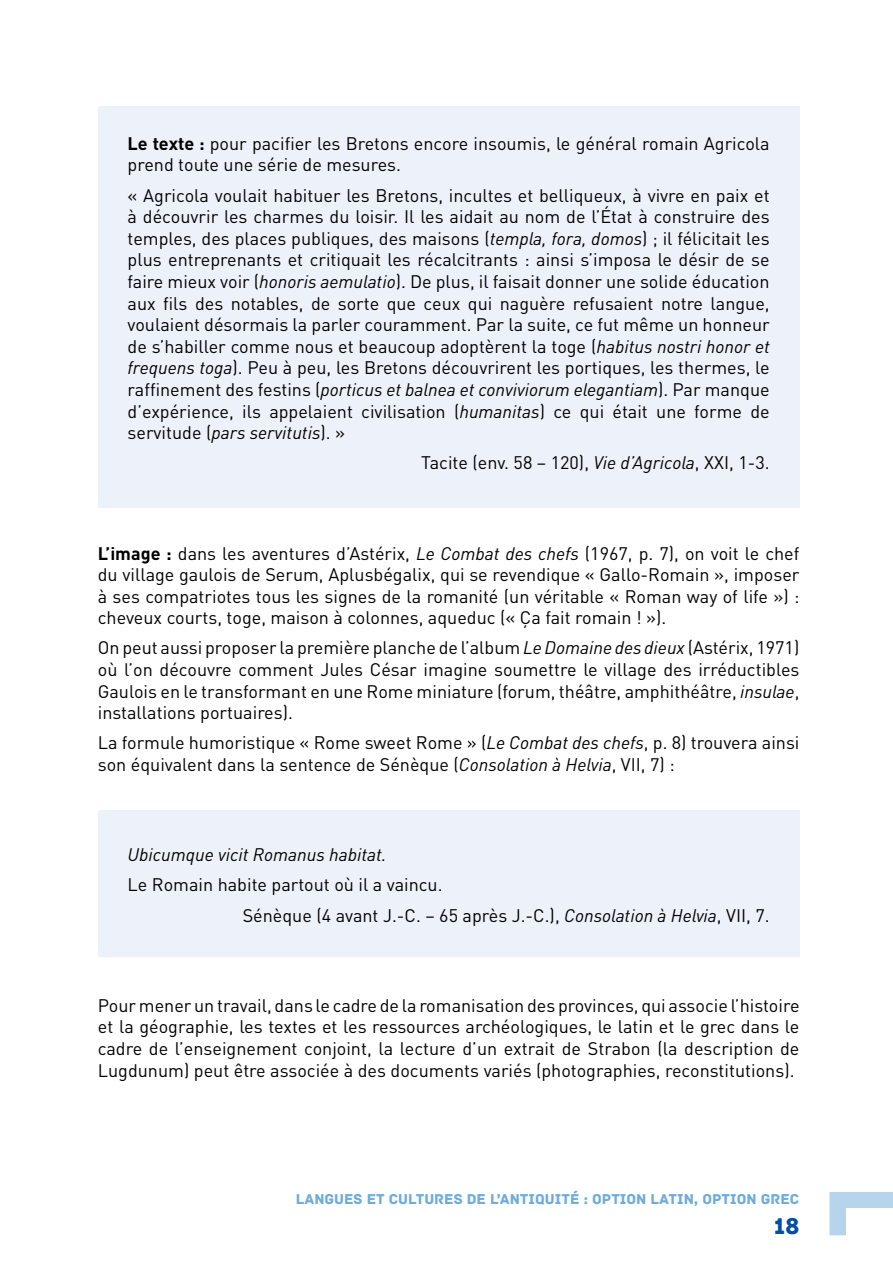
<style>
.page{position:relative;width:893px;height:1263px;background:#fff}
.page>*{position:absolute;margin:0;border:0;box-sizing:border-box;transform-origin:0 0}
.t1{font:24px "Archive";color:#034ea2}
.t2{font:18px/21.6px "DIN Pro";color:#000;text-align:justify}
.t3{font:italic 18px "DIN Pro";color:#000}
.t4{font:15px "Archive";color:#6eacdb}
.s1{font-weight:700}
.s2{font-style:italic}
</style>
<div class="page">
<svg style="left:829px;top:1192px;width:64px;height:44px"></svg>
<div style="left:98px;top:811px;width:701px;height:146px;background:#edf2fa"></div>
<div style="left:98px;top:106px;width:701px;height:401px;background:#edf2fa"></div>
<p class="t2" style="left:128px;top:132px;width:644px"><span class="s1">Le texte :</span> pour pacifier les Bretons encore insoumis, le général romain Agricola prend toute une série de mesures.</p>
<p class="t2" style="left:128px;top:184px;width:644px">« Agricola voulait habituer les Bretons, incultes et belliqueux, à vivre en paix et à découvrir les charmes du loisir. Il les aidait au nom de l’État à construire des temples, des places publiques, des maisons (<span class="s2">templa, fora, domos</span>) ; il félicitait les plus entreprenants et critiquait les récalcitrants : ainsi s’imposa le désir de se faire mieux voir (<span class="s2">honoris aemulatio</span>). De plus, il faisait donner une solide éducation aux fils des notables, de sorte que ceux qui naguère refusaient notre langue, voulaient désormais la parler couramment. Par la suite, ce fut même un honneur de s’habiller comme nous et beaucoup adoptèrent la toge (<span class="s2">habitus nostri honor et frequens toga</span>). Peu à peu, les Bretons découvrirent les portiques, les thermes, le raffinement des festins (<span class="s2">porticus et balnea et conviviorum elegantiam</span>). Par manque d’expérience, ils appelaient civilisation (<span class="s2">humanitas</span>) ce qui était une forme de servitude (<span class="s2">pars servitutis</span>). »</p>
<p class="t2" style="left:421px;top:452px;width:350px">Tacite (env. 58 – 120), <span class="s2">Vie d’Agricola</span>, XXI, 1-3.</p>
<p class="t2" style="left:98px;top:542px;width:703px"><span class="s1">L’image :</span> dans les aventures d’Astérix, <span class="s2">Le Combat des chefs</span> (1967, p. 7), on voit le chef du village gaulois de Serum, Aplusbégalix, qui se revendique « Gallo-Romain », imposer à ses compatriotes tous les signes de la romanité (un véritable « Roman way of life ») : cheveux courts, toge, maison à colonnes, aqueduc (« Ça fait romain ! »).</p>
<p class="t2" style="left:98px;top:637px;width:703px">On peut aussi proposer la première planche de l’album <span class="s2">Le Domaine des dieux</span> (Astérix, 1971) où l’on découvre comment Jules César imagine soumettre le village des irréductibles Gaulois en le transformant en une Rome miniature (forum, théâtre, amphithéâtre, <span class="s2">insulae</span>, installations portuaires).</p>
<p class="t2" style="left:98px;top:732px;width:703px">La formule humoristique « Rome sweet Rome » (<span class="s2">Le Combat des chefs</span>, p. 8) trouvera ainsi son équivalent dans la sentence de Sénèque (<span class="s2">Consolation à Helvia</span>, VII, 7) :</p>
<p class="t3" style="left:128px;top:844px;width:260px">Ubicumque vicit Romanus habitat.</p>
<p class="t2" style="left:243px;top:869px;width:528px;line-height:30.2px;text-indent:-115px">Le Romain habite partout où il a vaincu.<br>Sénèque (4 avant J.-C. – 65 après J.-C.), <span class="s2">Consolation à Helvia</span>, VII, 7.</p>
<p class="t2" style="left:98px;top:994px;width:703px">Pour mener un travail, dans le cadre de la romanisation des provinces, qui associe l’histoire et la géographie, les textes et les ressources archéologiques, le latin et le grec dans le cadre de l’enseignement conjoint, la lecture d’un extrait de Strabon (la description de Lugdunum) peut être associée à des documents variés (photographies, reconstitutions).</p>
<p class="t4" style="left:296px;top:1190px;width:505px">LANGUES ET CULTURES DE L’ANTIQUITÉ : OPTION LATIN, OPTION GREC</p>
<h1 class="t1" style="left:774px;top:1212px;width:27px">18</h1>
</div>
